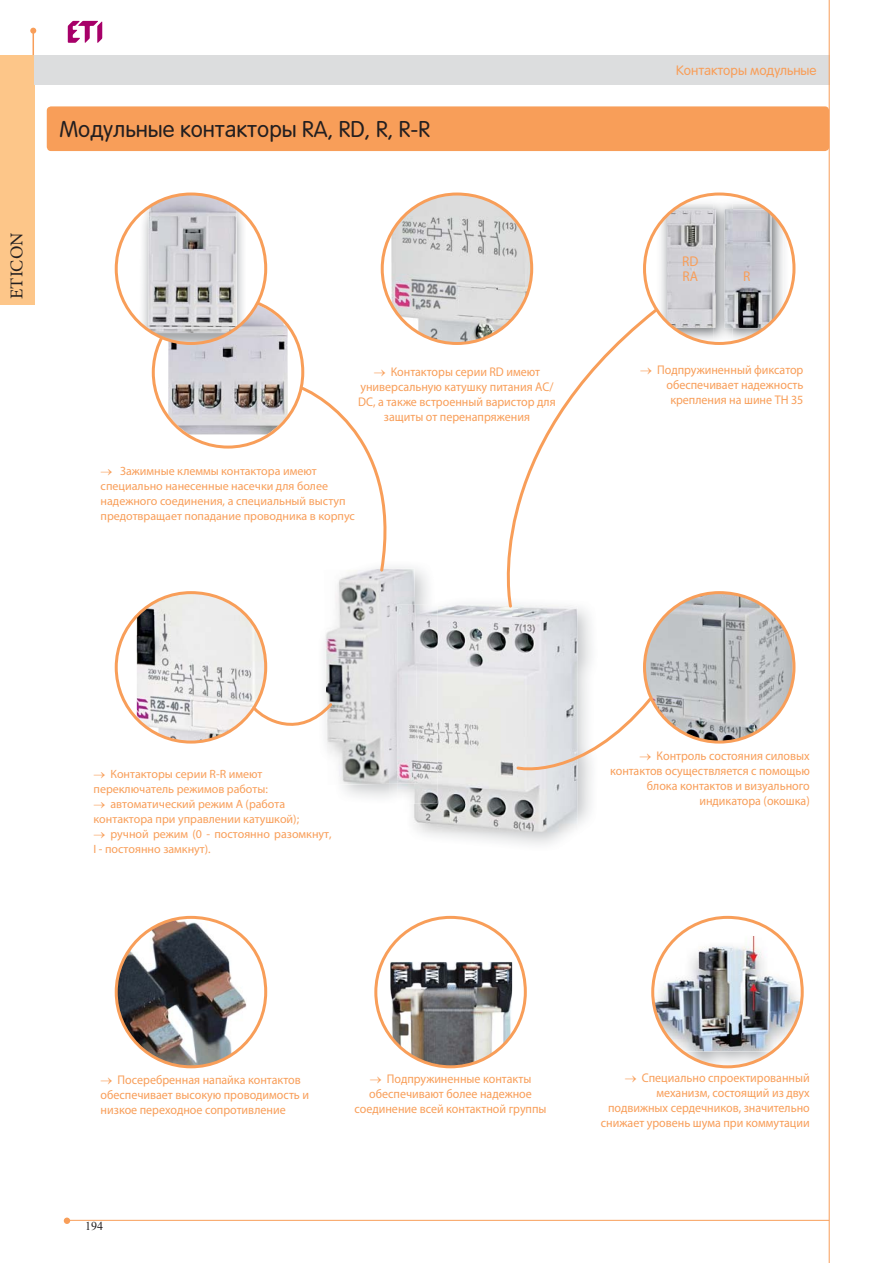
<style>
.page{position:relative;width:893px;height:1263px;background:#fff}
.page>*{position:absolute;margin:0;border:0;box-sizing:border-box;transform-origin:0 0}
.t1{font:22.5px "Rotonda C";color:#231f20}
.t2{font:18px "Minion Pro";letter-spacing:-.005em;color:#231f20}
.t3{font:14.1px/15px "Myriad Pro";color:#f89e59;scale:.95 1}
.t4{font:13.5px "Rotonda C";color:#f89e59}
.t5{font:12.6px/15px "Myriad Pro";color:#f89e59;text-align:right;scale:.95 1}
.t6{font:12px/15px "Myriad Pro";color:#f89e59}
.t7{font:12px "Times New Roman";color:#231f20}
</style>
<div class="page">
<svg style="left:68px;top:21px;width:34px;height:22px"></svg>
<svg style="left:64px;top:1218px;width:6px;height:6px"></svg>
<svg style="left:30px;top:28px;width:6px;height:27px"></svg>
<hr style="left:66px;top:1220px;width:763px;height:1px;background:#f89e59">
<div style="left:0;top:55px;width:34px;height:250px;background:#fdc689"></div>
<div style="left:34px;top:55px;width:795px;height:30px;background:#dcddde"></div>
<hr style="left:829px;top:0;width:1px;height:1263px;background:#f89e59">
<div style="left:47px;top:106px;width:782px;height:45px;background:#f89e59;border-radius:4px"></div>
<img style="left:390px;top:194px;width:142px;height:149px">
<div style="left:381px;top:193px;width:152px;height:152px;border:3px solid #f89e59;border-radius:50%"></div>
<img style="left:646px;top:593px;width:147px;height:149px">
<div style="left:643px;top:591px;width:152px;height:153px;border:3px solid #f89e59;border-radius:50%"></div>
<svg style="left:116px;top:593px;width:150px;height:149px"></svg>
<img style="left:137px;top:593px;width:129px;height:149px">
<div style="left:115px;top:591px;width:152px;height:153px;border:3px solid #f89e59;border-radius:50%"></div>
<img style="left:116px;top:917px;width:131px;height:150px">
<div style="left:115px;top:916px;width:152px;height:152px;border:3px solid #f89e59;border-radius:50%"></div>
<img style="left:390px;top:962px;width:122px;height:105px">
<div style="left:374px;top:916px;width:153px;height:152px;border:3px solid #f89e59;border-radius:50%"></div>
<svg style="left:653px;top:917px;width:149px;height:150px"></svg>
<img style="left:653px;top:933px;width:120px;height:54px">
<img style="left:680px;top:996px;width:122px;height:71px">
<img style="left:773px;top:990px;width:27px;height:6px">
<img style="left:653px;top:987px;width:120px;height:65px">
<div style="left:651px;top:916px;width:153px;height:152px;border:3px solid #f89e59;border-radius:50%"></div>
<img style="left:139px;top:206px;width:107px;height:129px">
<img style="left:148px;top:194px;width:89px;height:139px">
<svg style="left:644px;top:194px;width:150px;height:149px"></svg>
<img style="left:696px;top:340px;width:17px;height:3px">
<img style="left:656px;top:222px;width:5px;height:94px">
<img style="left:683px;top:198px;width:30px;height:5px">
<img style="left:661px;top:203px;width:52px;height:137px">
<img style="left:667px;top:210px;width:46px;height:118px">
<img style="left:713px;top:198px;width:76px;height:145px">
<svg style="left:744px;top:198px;width:14px;height:6px"></svg>
<img style="left:724px;top:209px;width:47px;height:119px">
<div style="left:643px;top:193px;width:152px;height:152px;border:3px solid #f89e59;border-radius:50%"></div>
<img style="left:324px;top:568px;width:91px;height:217px">
<img style="left:389px;top:597px;width:26px;height:187px">
<img style="left:409px;top:605px;width:169px;height:227px">
<img style="left:397px;top:605px;width:41px;height:199px">
<img style="left:397px;top:605px;width:21px;height:179px">
<svg style="left:515px;top:695px;width:139px;height:86px"></svg>
<svg style="left:479px;top:306px;width:181px;height:303px"></svg>
<svg style="left:152px;top:296px;width:252px;height:278px"></svg>
<svg style="left:250px;top:700px;width:85px;height:40px"></svg>
<h2 class="t2" style="left:6px;top:299px;width:67px;rotate:-90deg">ETICON</h2>
<h1 class="t1" style="left:60px;top:116px;width:372px">Модульные контакторы RA, RD, R, R-R</h1>
<p class="t5" style="left:358px;top:365px;width:209px;text-align:center">□ Контакторы серии RD имеют универсальную катушку питания AC/<br>DC, а также встроенный варистор для защиты от перенапряжения</p>
<p class="t6" style="left:101px;top:463px;width:256px">□ Зажимные клеммы контактора имеют специально нанесенные насечки для более надежного соединения, а специальный выступ предотвращает попадание проводника в корпус</p>
<p class="t4" style="left:676px;top:63px;width:142px">Контакторы модульные</p>
<p class="t3" style="left:682px;top:254px;width:19px">RD<br>RA</p>
<p class="t3" style="left:743px;top:269px;width:9px">R</p>
<p class="t5" style="left:640px;top:362px;width:173px">□ Подпружиненный фиксатор обеспечивает надежность крепления на шине ТН 35</p>
<p class="t6" style="left:94px;top:766px;width:176px">□ Контакторы серии R-R имеют переключатель режимов работы:</p>
<p class="t6" style="left:94px;top:796px;width:207px">□ автоматический режим A (работа контактора при управлении катушкой);</p>
<p class="t6" style="left:94px;top:826px;width:240px">□ ручной режим (0 - постоянно разомкнут,<br>I - постоянно замкнут).</p>
<p class="t5" style="left:610px;top:749px;width:212px">□ Контроль состояния силовых контактов осуществляется с помощью блока контактов и визуального индикатора (окошка)</p>
<p class="t5" style="left:101px;top:1072px;width:221px;text-align:left">□ Посеребренная напайка контактов обеспечивает высокую проводимость и низкое переходное сопротивление</p>
<p class="t5" style="left:354px;top:1071px;width:204px;text-align:center">□ Подпружиненные контакты обеспечивают более надежное соединение всей контактной группы</p>
<p class="t5" style="left:601px;top:1070px;width:221px">□ Специально спроектированный механизм, состоящий из двух подвижных сердечников, значительно снижает уровень шума при коммутации</p>
<p class="t7" style="left:85px;top:1219px;width:19px">194</p>
</div>
